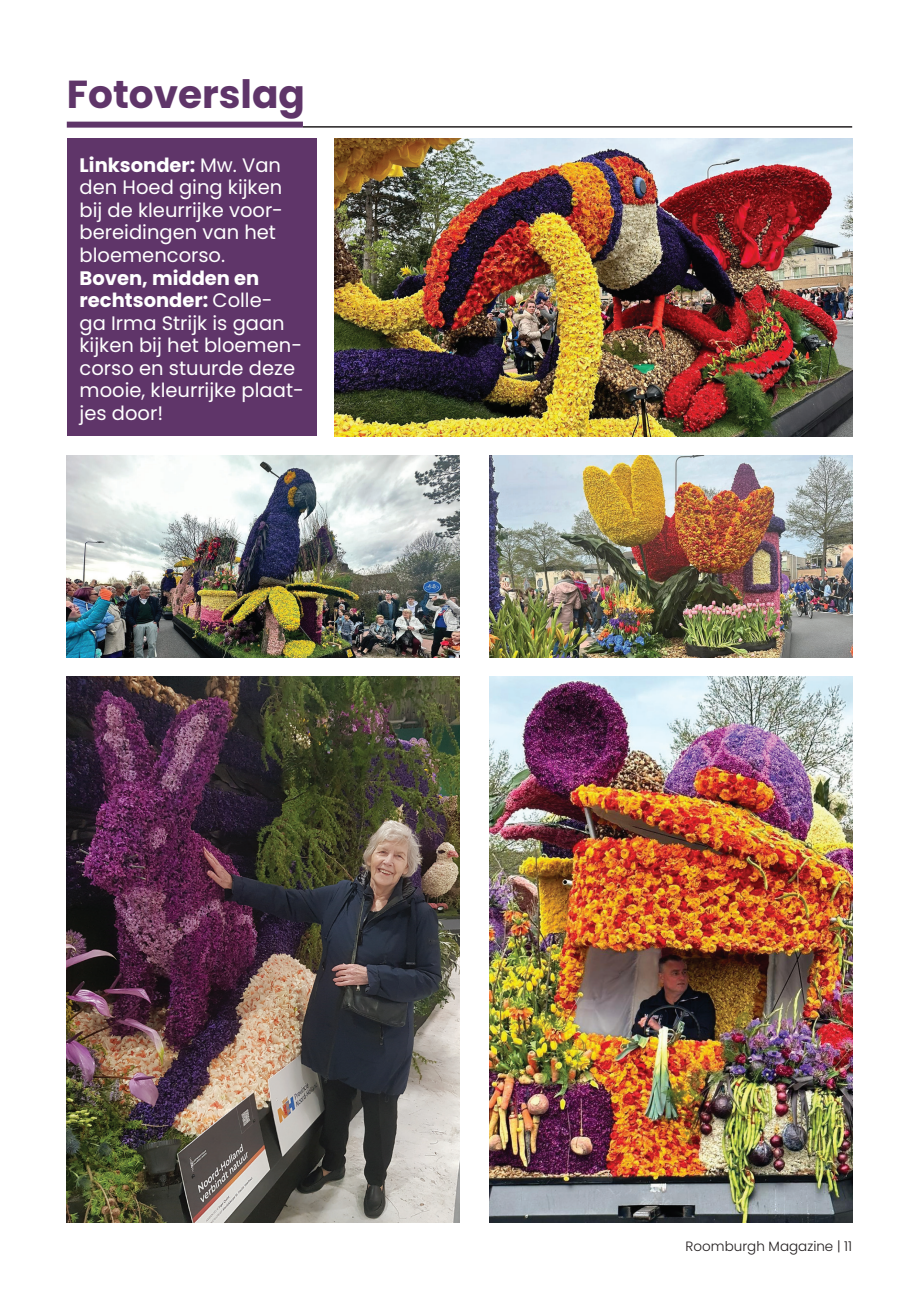
<style>
.page{position:relative;width:919px;height:1289px;background:#fff}
.page>*{position:absolute;margin:0;border:0;box-sizing:border-box;transform-origin:0 0}
.t1{font:700 39px "Poppins";color:#5f3569}
.t2{font:19.5px/22.5px "Poppins";color:#fff}
.t3{font:300 13.5px "Poppins";color:#231f20}
.s1{font-weight:700}
</style>
<div class="page">
<div style="left:67px;top:122px;width:236px;height:6px;background:#5f3569"></div>
<hr style="left:303px;top:126px;width:549px;height:2px;background:#231f20">
<div style="left:67px;top:138px;width:249px;height:298px;background:#5f3569"></div>
<img style="left:489px;top:676px;width:363px;height:546px">
<img style="left:67px;top:676px;width:392px;height:546px">
<img style="left:334px;top:138px;width:518px;height:298px">
<img style="left:67px;top:455px;width:392px;height:202px">
<img style="left:489px;top:455px;width:363px;height:202px">
<h1 class="t1" style="left:67px;top:71px;width:240px">Fotoverslag</h1>
<p class="t2" style="left:80px;top:154px;width:205px"><span class="s1">Linksonder:</span> Mw. Van den Hoed ging kijken bij de kleurrijke voor&shy;bereidingen van het bloemencorso.</p>
<p class="t2" style="left:80px;top:266px;width:226px"><span class="s1">Boven, midden en rechtsonder:</span> Colle&shy;ga Irma Strijk is gaan kijken bij het bloemen&shy;corso en stuurde deze mooie, kleurrijke plaat&shy;jes door!</p>
<p class="t3" style="left:685px;top:1238px;width:168px">Roomburgh Magazine | 11</p>
</div>
